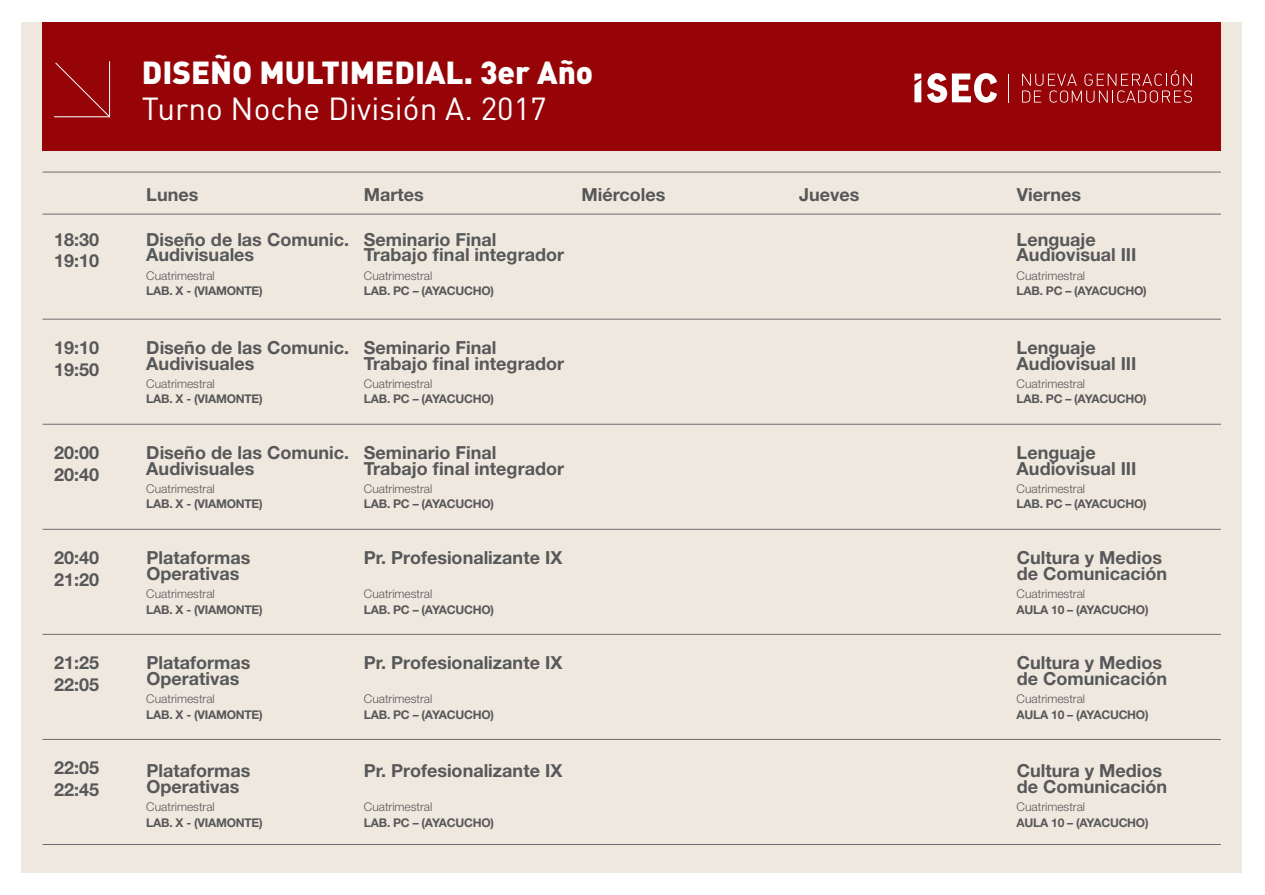
<style>
.page{position:relative;width:1265px;height:895px;background:#fff}
.page>*{position:absolute;margin:0;border:0;box-sizing:border-box;transform-origin:0 0}
.t1{font:900 31.5px "DIN Pro";color:#fff}
.t2{font:31.5px "DIN Pro";color:#fff}
.t3{font:700 18px/15.6px "Helvetica Neue LT Std";color:#57585a}
.t4{font:700 12px "Helvetica Neue LT Std";letter-spacing:-.02em;color:#57585a}
.t5{font:300 12px "Helvetica Neue LT Std";color:#57585a}
</style>
<div class="page">
<div style="left:21px;top:22px;width:1221px;height:850px;background:#efe8de"></div>
<div style="left:43px;top:22px;width:1177px;height:129px;background:#960408"></div>
<svg style="left:1022px;top:70px;width:169px;height:33px"></svg>
<svg style="left:927px;top:73px;width:70px;height:30px"></svg>
<svg style="left:914px;top:74px;width:7px;height:28px"></svg>
<hr style="left:43px;top:172px;width:1177px;height:1px;background:#6c6d70">
<hr style="left:43px;top:214px;width:1177px;height:1px;background:#6c6d70">
<hr style="left:43px;top:319px;width:1177px;height:1px;background:#6c6d70">
<hr style="left:43px;top:424px;width:1177px;height:1px;background:#6c6d70">
<hr style="left:43px;top:529px;width:1177px;height:1px;background:#6c6d70">
<hr style="left:43px;top:634px;width:1177px;height:1px;background:#6c6d70">
<hr style="left:43px;top:739px;width:1177px;height:1px;background:#6c6d70">
<hr style="left:43px;top:844px;width:1177px;height:1px;background:#6c6d70">
<svg style="left:54px;top:61px;width:57px;height:57px"></svg>
<h1 class="t1" style="left:142px;top:51px;width:453px">DISEÑO MULTIMEDIAL. 3er Año</h1>
<h1 class="t2" style="left:142px;top:87px;width:406px">Turno Noche División A. 2017</h1>
<p class="t3" style="left:146px;top:186px;width:54px">Lunes</p>
<p class="t3" style="left:364px;top:186px;width:61px">Martes</p>
<p class="t3" style="left:581px;top:186px;width:85px">Miércoles</p>
<p class="t3" style="left:799px;top:186px;width:62px">Jueves</p>
<p class="t3" style="left:1016px;top:186px;width:66px">Viernes</p>
<p class="t3" style="left:54px;top:228px;width:47px;line-height:21.6px">18:30<br>19:10</p>
<p class="t3" style="left:146px;top:231px;width:204px">Diseño de las Comunic.<br>Audivisuales</p>
<p class="t5" style="left:146px;top:268px;width:70px">Cuatrimestral</p>
<p class="t4" style="left:146px;top:283px;width:118px">LAB. X - (VIAMONTE)</p>
<p class="t3" style="left:364px;top:231px;width:201px">Seminario Final<br>Trabajo final integrador</p>
<p class="t5" style="left:364px;top:268px;width:70px">Cuatrimestral</p>
<p class="t4" style="left:364px;top:283px;width:132px">LAB. PC – (AYACUCHO)</p>
<p class="t3" style="left:1016px;top:231px;width:121px">Lenguaje<br>Audiovisual III</p>
<p class="t5" style="left:1016px;top:268px;width:70px">Cuatrimestral</p>
<p class="t4" style="left:1016px;top:283px;width:132px">LAB. PC – (AYACUCHO)</p>
<p class="t3" style="left:54px;top:336px;width:47px;line-height:21.6px">19:10<br>19:50</p>
<p class="t3" style="left:146px;top:339px;width:204px">Diseño de las Comunic.<br>Audivisuales</p>
<p class="t5" style="left:146px;top:376px;width:70px">Cuatrimestral</p>
<p class="t4" style="left:146px;top:391px;width:118px">LAB. X - (VIAMONTE)</p>
<p class="t3" style="left:364px;top:339px;width:201px">Seminario Final<br>Trabajo final integrador</p>
<p class="t5" style="left:364px;top:376px;width:70px">Cuatrimestral</p>
<p class="t4" style="left:364px;top:391px;width:132px">LAB. PC – (AYACUCHO)</p>
<p class="t3" style="left:1016px;top:339px;width:121px">Lenguaje<br>Audiovisual III</p>
<p class="t5" style="left:1016px;top:376px;width:70px">Cuatrimestral</p>
<p class="t4" style="left:1016px;top:391px;width:132px">LAB. PC – (AYACUCHO)</p>
<p class="t3" style="left:54px;top:441px;width:47px;line-height:21.6px">20:00<br>20:40</p>
<p class="t3" style="left:146px;top:444px;width:204px">Diseño de las Comunic.<br>Audivisuales</p>
<p class="t5" style="left:146px;top:481px;width:70px">Cuatrimestral</p>
<p class="t4" style="left:146px;top:496px;width:118px">LAB. X - (VIAMONTE)</p>
<p class="t3" style="left:364px;top:444px;width:201px">Seminario Final<br>Trabajo final integrador</p>
<p class="t5" style="left:364px;top:481px;width:70px">Cuatrimestral</p>
<p class="t4" style="left:364px;top:496px;width:132px">LAB. PC – (AYACUCHO)</p>
<p class="t3" style="left:1016px;top:444px;width:121px">Lenguaje<br>Audiovisual III</p>
<p class="t5" style="left:1016px;top:481px;width:70px">Cuatrimestral</p>
<p class="t4" style="left:1016px;top:496px;width:132px">LAB. PC – (AYACUCHO)</p>
<p class="t3" style="left:54px;top:546px;width:47px;line-height:21.6px">20:40<br>21:20</p>
<p class="t3" style="left:146px;top:549px;width:105px">Plataformas<br>Operativas</p>
<p class="t5" style="left:146px;top:586px;width:70px">Cuatrimestral</p>
<p class="t4" style="left:146px;top:601px;width:118px">LAB. X - (VIAMONTE)</p>
<p class="t3" style="left:364px;top:549px;width:200px">Pr. Profesionalizante IX</p>
<p class="t5" style="left:364px;top:586px;width:70px">Cuatrimestral</p>
<p class="t4" style="left:364px;top:601px;width:132px">LAB. PC – (AYACUCHO)</p>
<p class="t3" style="left:1016px;top:549px;width:152px">Cultura y Medios de Comunicación</p>
<p class="t5" style="left:1016px;top:586px;width:70px">Cuatrimestral</p>
<p class="t4" style="left:1016px;top:601px;width:133px">AULA 10 – (AYACUCHO)</p>
<p class="t3" style="left:54px;top:651px;width:47px;line-height:21.6px">21:25<br>22:05</p>
<p class="t3" style="left:146px;top:654px;width:105px">Plataformas<br>Operativas</p>
<p class="t5" style="left:146px;top:691px;width:70px">Cuatrimestral</p>
<p class="t4" style="left:146px;top:706px;width:118px">LAB. X - (VIAMONTE)</p>
<p class="t3" style="left:364px;top:654px;width:200px">Pr. Profesionalizante IX</p>
<p class="t5" style="left:364px;top:691px;width:70px">Cuatrimestral</p>
<p class="t4" style="left:364px;top:706px;width:132px">LAB. PC – (AYACUCHO)</p>
<p class="t3" style="left:1016px;top:654px;width:152px">Cultura y Medios de Comunicación</p>
<p class="t5" style="left:1016px;top:691px;width:70px">Cuatrimestral</p>
<p class="t4" style="left:1016px;top:706px;width:133px">AULA 10 – (AYACUCHO)</p>
<p class="t3" style="left:54px;top:756px;width:47px;line-height:21.6px">22:05<br>22:45</p>
<p class="t3" style="left:146px;top:762px;width:105px">Plataformas<br>Operativas</p>
<p class="t5" style="left:146px;top:799px;width:70px">Cuatrimestral</p>
<p class="t4" style="left:146px;top:814px;width:118px">LAB. X - (VIAMONTE)</p>
<p class="t3" style="left:364px;top:762px;width:200px">Pr. Profesionalizante IX</p>
<p class="t5" style="left:364px;top:799px;width:70px">Cuatrimestral</p>
<p class="t4" style="left:364px;top:814px;width:132px">LAB. PC – (AYACUCHO)</p>
<p class="t3" style="left:1016px;top:762px;width:152px">Cultura y Medios de Comunicación</p>
<p class="t5" style="left:1016px;top:799px;width:70px">Cuatrimestral</p>
<p class="t4" style="left:1016px;top:814px;width:133px">AULA 10 – (AYACUCHO)</p>
</div>
